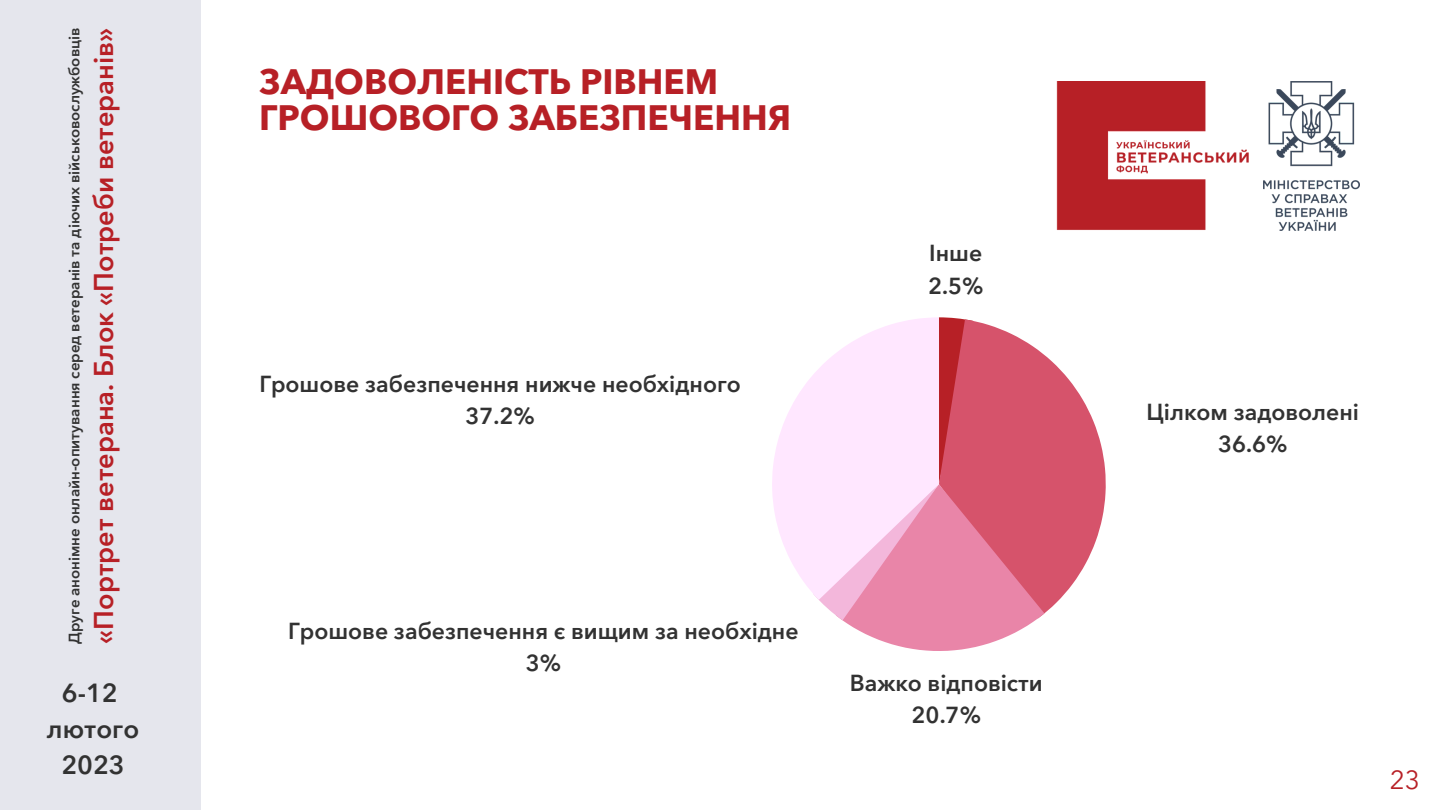
<style>
.page{position:relative;width:1440px;height:810px;background:#fff}
.page>*{position:absolute;margin:0;border:0;box-sizing:border-box;transform-origin:0 0}
.t1{font:700 35px/35.2px "Avenir Next Cyr";color:#b72026}
.t2{font:600 27px "Avenir Next Cyr";color:#b72026}
.t3{font:600 26px/36px "Avenir Next Cyr";color:#323232;text-align:center}
.t4{font:26px "Avenir Next Cyr";color:#b72026}
.t5{font:600 23px/32.1px "Avenir Next Cyr";color:#323232;text-align:center}
.t6{font:600 15px "Avenir Next Cyr";color:#323232}
</style>
<div class="page">
<img style="left:1056px;top:81px;width:193px;height:149px">
<img style="left:1263px;top:81px;width:96px;height:149px">
<div style="left:0;top:0;width:201px;height:810px;background:#e5e6ed"></div>
<svg style="left:1044px;top:355px;width:62px;height:259px;fill:#d6536b"></svg>
<svg style="left:819px;top:317px;width:225px;height:334px;background:#de738b"></svg>
<svg style="left:772px;top:317px;width:167px;height:283px;fill:#ffe7ff"></svg>
<p class="t6" style="left:65px;top:644px;width:617px;rotate:-90deg">Друге анонімне онлайн-опитування серед ветеранів та діючих військовослужбовців</p>
<p class="t2" style="left:87px;top:644px;width:617px;rotate:-90deg">«Портрет ветерана. Блок «Потреби ветеранів»</p>
<p class="t3" style="left:47px;top:675px;width:94px">6-12 лютого<br>2023</p>
<h1 class="t1" style="left:259px;top:64px;width:533px">ЗАДОВОЛЕНІСТЬ РІВНЕМ<br>ГРОШОВОГО ЗАБЕЗПЕЧЕННЯ</h1>
<p class="t5" style="left:259px;top:367px;width:483px">Грошове забезпечення нижче необхідного<br>37.2%</p>
<p class="t5" style="left:928px;top:237px;width:57px;text-align:left">Інше<br>2.5%</p>
<p class="t5" style="left:288px;top:615px;width:512px">Грошове забезпечення є вищим за необхідне<br>3%</p>
<p class="t5" style="left:850px;top:667px;width:195px">Важко відповісти<br>20.7%</p>
<p class="t5" style="left:1147px;top:396px;width:214px">Цілком задоволені<br>36.6%</p>
<p class="t4" style="left:1390px;top:764px;width:32px">23</p>
</div>
